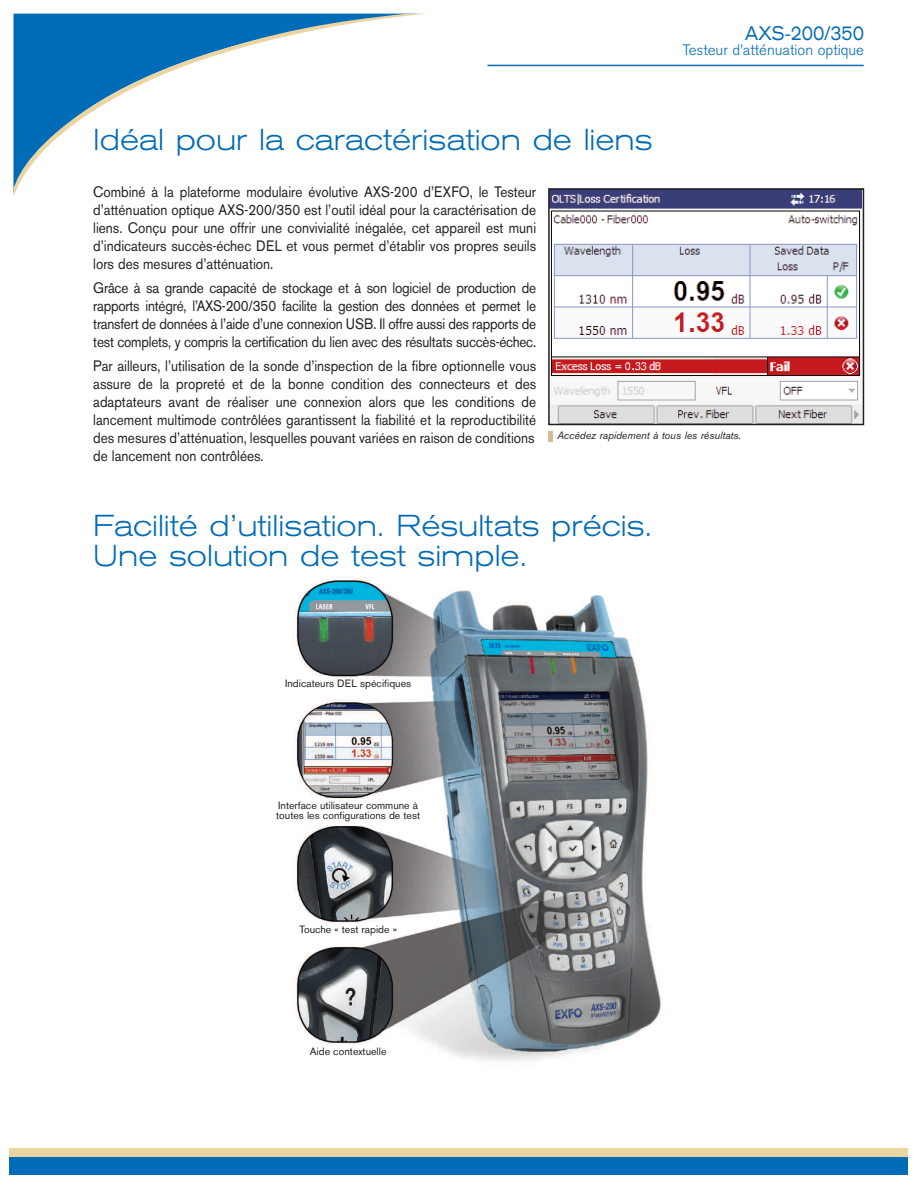
<style>
.page{position:relative;width:918px;height:1188px;background:#fff}
.page>*{position:absolute;margin:0;border:0;box-sizing:border-box;transform-origin:0 0}
.t1{font:300 expanded 30px/30px "Akzidenz Grotesk BE";color:#006bb6;scale:.95 1}
.t2{font:expanded 19.5px "Akzidenz Grotesk BE";color:#006bb6;scale:.8 1}
.t3{font:15px/18px "Akzidenz Grotesk BE";color:#231f20;text-align:justify;scale:.9 1}
.t4{font:300 15px "Akzidenz Grotesk BE";color:#006bb6}
.t5{font:10.5px/10.5px "Akzidenz Grotesk BE";color:#231f20}
.t6{font:italic 10.5px "Akzidenz Grotesk BE";color:#231f20}
</style>
<div class="page">
<svg style="left:14px;top:13px;width:413px;height:182px"></svg>
<div style="left:9px;top:1149px;width:899px;height:17px;background:#e9d4a2"></div>
<div style="left:9px;top:1157px;width:899px;height:18px;background:#006bb6"></div>
<hr style="left:488px;top:65px;width:376px;height:1px;background:#006bb6">
<img style="left:293px;top:578px;width:370px;height:483px">
<img style="left:551px;top:191px;width:310px;height:231px">
<div style="left:548px;top:188px;width:316px;height:237px;border:2px solid #231f20"></div>
<div style="left:548px;top:431px;width:5px;height:10px;background:#d2be96"></div>
<h2 class="t2" style="left:745px;top:26px;width:150px">AXS-200/350</h2>
<p class="t4" style="left:682px;top:44px;width:183px">Testeur d’atténuation optique</p>
<h1 class="t1" style="left:93px;top:127px;width:590px">Idéal pour la caractérisation de liens</h1>
<p class="t3" style="left:93px;top:184px;width:494px">Combiné à la plateforme modulaire évolutive AXS-200 d’EXFO, le Testeur d’atténuation optique AXS-200/350 est l’outil idéal pour la caractérisation de liens. Conçu pour une offrir une convivialité inégalée, cet appareil est muni d’indicateurs succès-échec DEL et vous permet d’établir vos propres seuils lors des mesures d’atténuation.</p>
<p class="t3" style="left:93px;top:280px;width:494px">Grâce à sa grande capacité de stockage et à son logiciel de production de rapports intégré, l’AXS-200/350 facilite la gestion des données et permet le transfert de données à l’aide d’une connexion USB. Il offre aussi des rapports de test complets, y compris la certification du lien avec des résultats succès-échec.</p>
<p class="t3" style="left:93px;top:358px;width:494px">Par ailleurs, l’utilisation de la sonde d’inspection de la fibre optionnelle vous assure de la propreté et de la bonne condition des connecteurs et des adaptateurs avant de réaliser une connexion alors que les conditions de lancement multimode contrôlées garantissent la fiabilité et la reproductibilité des mesures d’atténuation, lesquelles pouvant variées en raison de conditions de lancement non contrôlées.</p>
<p class="t6" style="left:557px;top:431px;width:185px">Accédez rapidement à tous les résultats.</p>
<h1 class="t1" style="left:93px;top:513px;width:590px">Facilité d’utilisation. Résultats précis.<br>Une solution de test simple.</h1>
<p class="t5" style="left:285px;top:680px;width:128px">Indicateurs DEL spécifiques</p>
<p class="t5" style="left:276px;top:801px;width:145px">Interface utilisateur commune à toutes les configurations de test</p>
<p class="t5" style="left:299px;top:925px;width:99px">Touche « test rapide »</p>
<p class="t5" style="left:310px;top:1047px;width:78px">Aide contextuelle</p>
</div>
